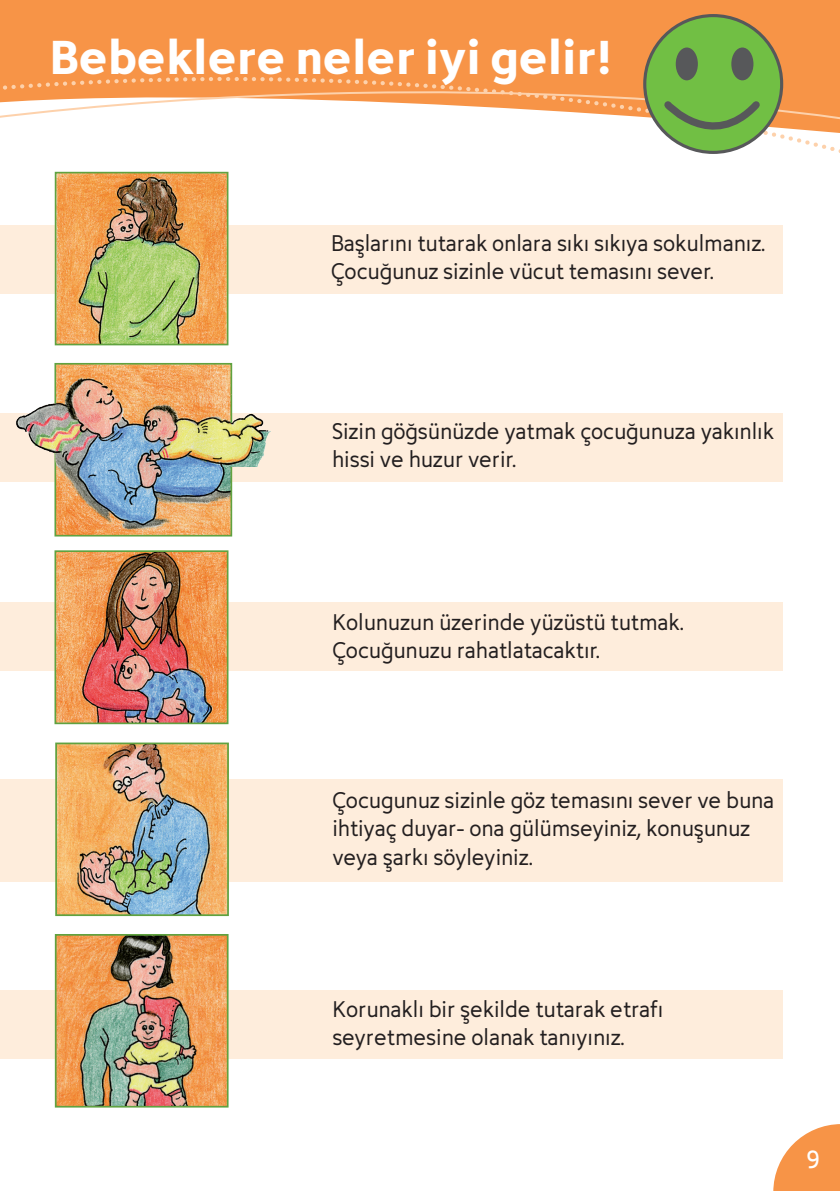
<style>
.page{position:relative;width:840px;height:1191px;background:#fff}
.page>*{position:absolute;margin:0;border:0;box-sizing:border-box;transform-origin:0 0}
.t1{font:700 48.2px "Avancement 2020";color:#fff}
.t2{font:24px "Stilu";color:#fff}
.t3{font:23px/28px "Avancement 2020";color:#231f20}
</style>
<div class="page">
<svg style="left:773px;top:1124px;width:66px;height:67px"></svg>
<div style="left:0;top:0;width:839px;height:50px;background:#f79447"></div>
<svg style="left:0;top:50px;width:839px;height:104px"></svg>
<svg style="left:0;top:58px;width:839px;height:65px"></svg>
<div style="left:0;top:225px;width:781px;height:68px;background:#feeddc"></div>
<div style="left:0;top:413px;width:781px;height:68px;background:#feeddc"></div>
<div style="left:0;top:602px;width:781px;height:69px;background:#feeddc"></div>
<div style="left:0;top:990px;width:781px;height:68px;background:#feeddc"></div>
<div style="left:0;top:779px;width:781px;height:102px;background:#feeddc"></div>
<img style="left:58px;top:937px;width:167px;height:167px">
<div style="left:55px;top:934px;width:173px;height:173px;border:2px solid #60a240"></div>
<img style="left:58px;top:175px;width:167px;height:167px">
<div style="left:55px;top:172px;width:173px;height:173px;border:2px solid #60a240"></div>
<img style="left:58px;top:745px;width:168px;height:168px">
<div style="left:55px;top:742px;width:174px;height:174px;border:2px solid #60a240"></div>
<img style="left:57px;top:553px;width:168px;height:168px">
<div style="left:54px;top:550px;width:174px;height:174px;border:2px solid #60a240"></div>
<img style="left:57px;top:366px;width:172px;height:167px">
<div style="left:54px;top:363px;width:178px;height:173px;border:2px solid #60a240"></div>
<img style="left:16px;top:394px;width:255px;height:73px">
<div style="left:644px;top:16px;width:137px;height:136px;background:#71bf44;border-radius:50%"></div>
<div style="left:642px;top:14px;width:140px;height:140px;border:3px solid #57585a;border-radius:50%"></div>
<div style="left:675px;top:47px;width:22px;height:33px;background:#57585a;border-radius:50%"></div>
<div style="left:731px;top:47px;width:22px;height:33px;background:#57585a;border-radius:50%"></div>
<svg style="left:660px;top:101px;width:106px;height:51px"></svg>
<h1 class="t1" style="left:50px;top:16px;width:564px">Bebeklere neler iyi gelir!</h1>
<p class="t3" style="left:331px;top:229px;width:436px">Başlarını tutarak onlara sıkı sıkıya sokulmanız.<br>Çocuğunuz sizinle vücut temasını sever.</p>
<p class="t3" style="left:332px;top:417px;width:443px">Sizin göğsünüzde yatmak çocuğunuza yakınlık hissi ve huzur verir.</p>
<p class="t3" style="left:332px;top:608px;width:353px">Kolunuzun üzerinde yüzüstü tutmak.<br>Çocuğunuzu rahatlatacaktır.</p>
<p class="t3" style="left:332px;top:785px;width:443px">Çocugunuz sizinle göz temasını sever ve buna ihtiyaç duyar- ona gülümseyiniz, konuşunuz veya şarkı söyleyiniz.</p>
<p class="t3" style="left:332px;top:995px;width:332px">Korunaklı bir şekilde tutarak etrafı seyretmesine olanak tanıyınız.</p>
<p class="t2" style="left:805px;top:1143px;width:16px">9</p>
</div>
